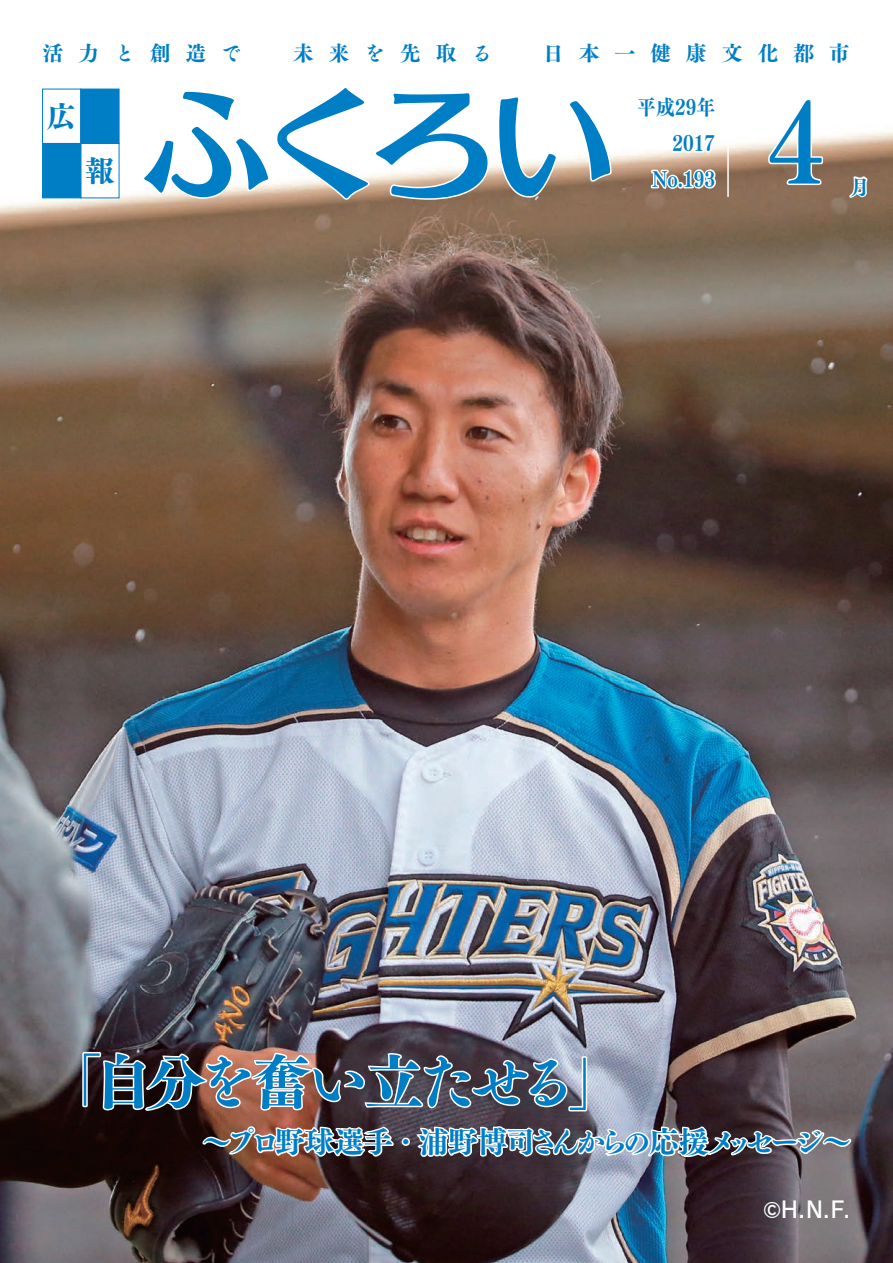
<style>
.page{position:relative;width:893px;height:1263px;background:#fff}
.page>*{position:absolute;margin:0;border:0;box-sizing:border-box;transform-origin:0 0}
.t1{font:127.5px "Skip Std B";color:#007ec5}
.t2{font:108px "Tsuku AMD Min Std E";color:#007ec5;scale:.9 1}
.t3{font:60px "Tsuku AMD Min Std E";letter-spacing:-.1em;color:#007ec5}
.t4{font:30px "Tsuku AMD Min Std E";letter-spacing:-.165em;color:#007ec5}
.t5{font:30px "Tsuku AMD Min Std E";color:#007ec5}
.t6{font:22.5px "Rodin Pro DB";color:#fff}
.t7{font:21px "Tsuku AMD Min Std E";letter-spacing:.7em;color:#007ec5}
.t8{font:21px "Tsuku AMD Min Std E";letter-spacing:.7em;color:#007ec5;scale:.9 1}
</style>
<div class="page">
<img style="left:0;top:88px;width:893px;height:1175px">
<svg style="left:141px;top:88px;width:349px;height:114px"></svg>
<svg style="left:496px;top:95px;width:117px;height:104px"></svg>
<svg style="left:621px;top:88px;width:96px;height:163px"></svg>
<svg style="left:767px;top:97px;width:58px;height:90px"></svg>
<div style="left:43px;top:89px;width:38px;height:54px;background:#fff"></div>
<div style="left:42px;top:89px;width:39px;height:55px;border:1px solid #007ec5"></div>
<div style="left:81px;top:143px;width:38px;height:55px;background:#fff"></div>
<div style="left:42px;top:143px;width:39px;height:55px;background:#007ec5"></div>
<div style="left:81px;top:89px;width:38px;height:55px;background:#007ec5"></div>
<hr style="left:727px;top:90px;width:2px;height:106px;background:#fff">
<svg style="left:848px;top:175px;width:21px;height:24px"></svg>
<img style="left:81px;top:973px;width:772px;height:202px">
<p class="t7" style="left:293px;top:34px;width:201px">未来を先取る</p>
<p class="t7" style="left:43px;top:34px;width:201px">活力と創造で</p>
<p class="t5" style="left:47px;top:89px;width:29px">広</p>
<p class="t5" style="left:85px;top:144px;width:31px">報</p>
<p class="t7" style="left:543px;top:34px;width:308px">日本一健康文化都市</p>
<h1 class="t1" style="left:142px;top:47px;width:475px">ふくろい</h1>
<p class="t8" style="left:637px;top:88px;width:88px">平成29年</p>
<h2 class="t2" style="left:768px;top:46px;width:62px">4</h2>
<p class="t8" style="left:673px;top:124px;width:49px">2017</p>
<p class="t8" style="left:652px;top:160px;width:72px">No.193</p>
<p class="t8" style="left:850px;top:168px;width:22px">月</p>
<h3 class="t3" style="left:43px;top:1028px;width:62px">「</h3>
<h3 class="t3" style="left:93px;top:1028px;width:486px">自分を奮い立たせる</h3>
<h3 class="t3" style="left:567px;top:1028px;width:61px">「</h3>
<p class="t4" style="left:226px;top:1115px;width:627px">プロ野球選手・浦野博司さんからの応援メッセージ~</p>
<p class="t4" style="left:202px;top:1115px;width:31px">～</p>
<p class="t6" style="left:763px;top:1194px;width:89px">© H N. .F.</p>
</div>
